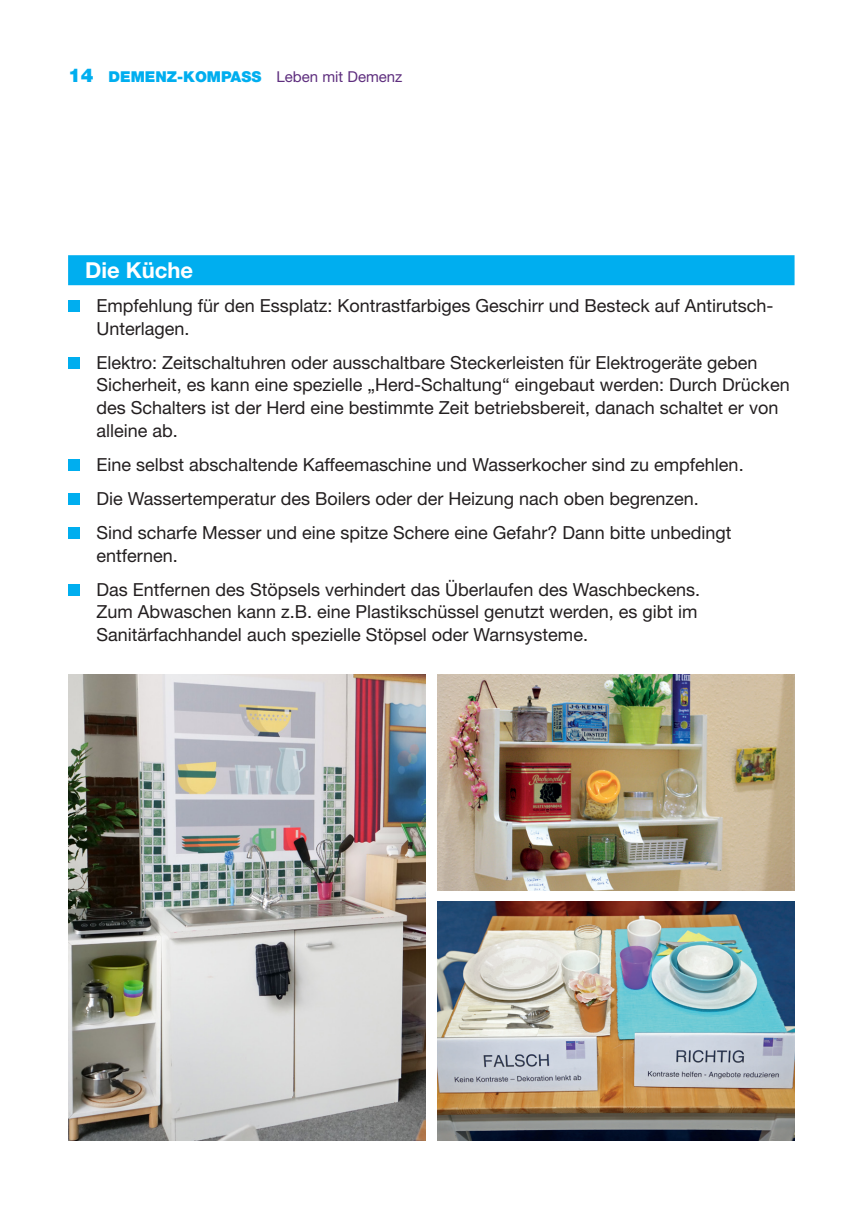
<style>
.page{position:relative;width:857px;height:1225px;background:#fff}
.page>*{position:absolute;margin:0;border:0;box-sizing:border-box;transform-origin:0 0}
.t1{font:700 22px "Helvetica Neue LT Pro";color:#fff}
.t2{font:18px/22.6px "Helvetica Neue LT Pro";color:#231f20}
.t3{font:900 15px "Helvetica Neue LT Pro";color:#00aeef}
.s1{font-size:19px}
.s2{font-weight:400;color:#5e2e7e}
</style>
<div class="page">
<div style="left:68px;top:255px;width:726px;height:30px;background:#00aeef"></div>
<div style="left:68px;top:300px;width:11px;height:12px;background:#00aeef"></div>
<div style="left:68px;top:357px;width:11px;height:12px;background:#00aeef"></div>
<div style="left:68px;top:459px;width:11px;height:12px;background:#00aeef"></div>
<div style="left:68px;top:493px;width:11px;height:12px;background:#00aeef"></div>
<div style="left:68px;top:527px;width:11px;height:12px;background:#00aeef"></div>
<div style="left:68px;top:584px;width:11px;height:11px;background:#00aeef"></div>
<img style="left:68px;top:675px;width:357px;height:465px">
<img style="left:437px;top:902px;width:357px;height:238px">
<img style="left:437px;top:675px;width:357px;height:215px">
<p class="t3" style="left:68px;top:67px;width:336px"><span class="s1">14</span> DEMENZ-KOMPASS <span class="s2">Leben mit Demenz</span></p>
<p class="t1" style="left:85px;top:256px;width:109px">Die Küche</p>
<p class="t2" style="left:96px;top:294px;width:678px">Empfehlung für den Essplatz: Kontrastfarbiges Geschirr und Besteck auf Antirutsch-<br>Unterlagen.</p>
<p class="t2" style="left:96px;top:350px;width:694px">Elektro: Zeitschaltuhren oder ausschaltbare Steckerleisten für Elektrogeräte geben Sicherheit, es kann eine spezielle „Herd-Schaltung“ eingebaut werden: Durch Drücken des Schalters ist der Herd eine bestimmte Zeit betriebsbereit, danach schaltet er von alleine ab.</p>
<p class="t2" style="left:96px;top:447px;width:648px;line-height:34px">Eine selbst abschaltende Kaffeemaschine und Wasserkocher sind zu empfehlen.<br>Die Wassertemperatur des Boilers oder der Heizung nach oben begrenzen.<br>Sind scharfe Messer und eine spitze Schere eine Gefahr? Dann bitte unbedingt</p>
<p class="t2" style="left:96px;top:537px;width:605px;line-height:34px">entfernen.<br>Das Entfernen des Stöpsels verhindert das Überlaufen des Waschbeckens.</p>
<p class="t2" style="left:96px;top:600px;width:602px">Zum Abwaschen kann z.B. eine Plastikschüssel genutzt werden, es gibt im<br>Sanitärfachhandel auch spezielle Stöpsel oder Warnsysteme.</p>
</div>
